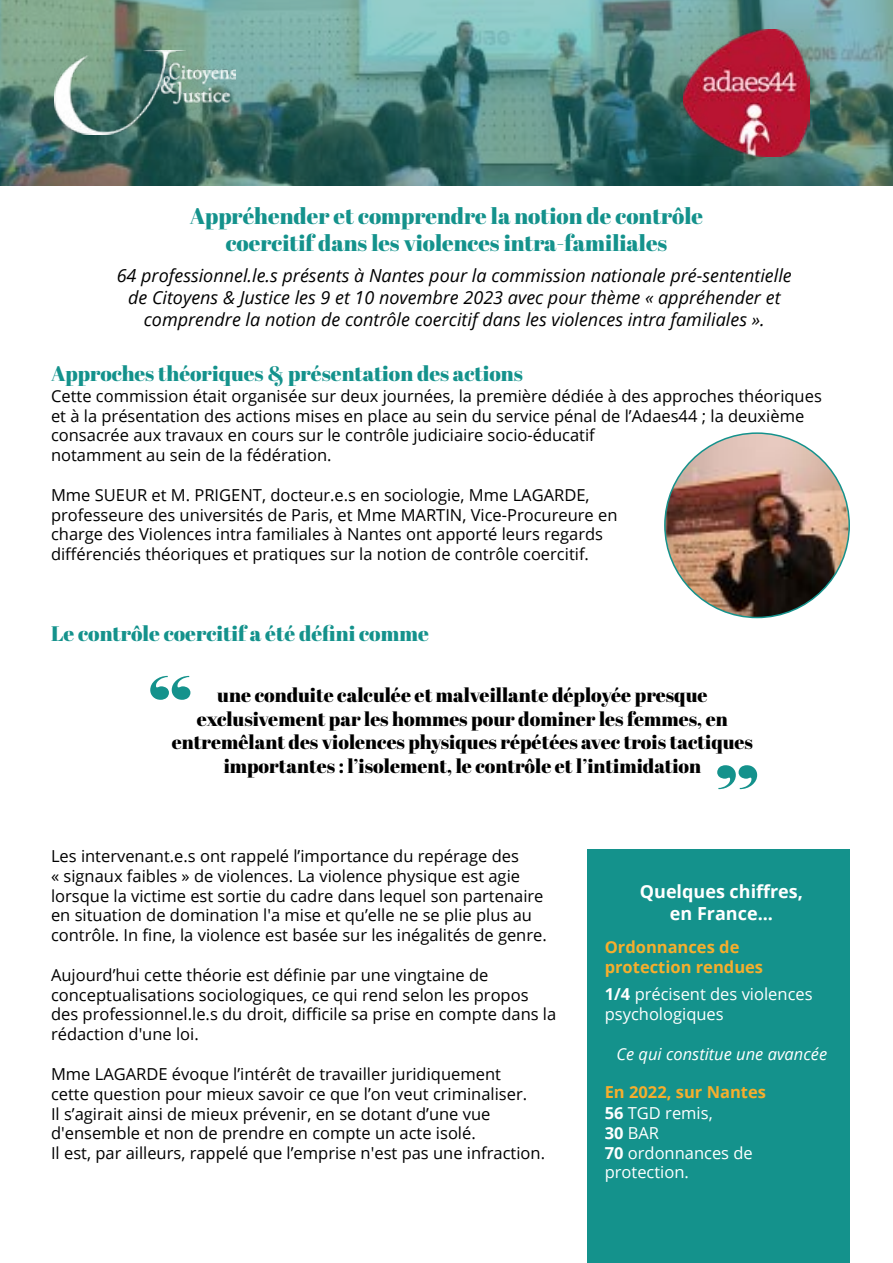
<style>
.page{position:relative;width:893px;height:1263px;background:#fff}
.page>*{position:absolute;margin:0;border:0;box-sizing:border-box;transform-origin:0 0}
.t1{font:22.5px/27px "Abril Fatface";color:#14928c;text-align:center}
.t2{font:21px "Abril Fatface";color:#14928c}
.t3{font:19.5px/23.4px "Abril Fatface";color:#000;text-align:center}
.t4{font:italic 18px/21.6px "Open Sans";color:#000;text-align:center}
.t5{font:700 18px/21.6px "Open Sans";color:#fff;text-align:center}
.t6{font:16.5px/19.8px "Open Sans";color:#000}
.t7{font:16.5px/19.8px "Open Sans";color:#fff}
.t8{font:700 16.5px/19.8px "Open Sans";color:#f6ae2d}
.t9{font:italic 16.5px "Open Sans";color:#fff}
.s1{font-weight:700}
</style>
<div class="page">
<img style="left:0;top:0;width:893px;height:186px">
<img style="left:684px;top:30px;width:125px;height:126px">
<img style="left:54px;top:51px;width:181px;height:84px">
<img style="left:665px;top:433px;width:184px;height:184px;border-radius:92px">
<svg style="left:150px;top:676px;width:40px;height:24px"></svg>
<svg style="left:717px;top:765px;width:40px;height:24px"></svg>
<div style="left:587px;top:849px;width:263px;height:414px;background:#14928c"></div>
<h1 class="t1" style="left:190px;top:202px;width:515px">Appréhender et comprendre la notion de contrôle coercitif dans les violences intra-familiales</h1>
<p class="t4" style="left:117px;top:265px;width:677px">64 professionnel.le.s présents à Nantes pour la commission nationale pré-sententielle de Citoyens &amp; Justice les 9 et 10 novembre 2023 avec pour thème « appréhender et comprendre la notion de contrôle coercitif dans les violences intra familiales ».</p>
<p class="t2" style="left:51px;top:359px;width:473px">Approches théoriques &amp; présentation des actions</p>
<p class="t6" style="left:51px;top:385px;width:772px">Cette commission était organisée sur deux journées, la première dédiée à des approches théoriques et à la présentation des actions mises en place au sein du service pénal de l’Adaes44 ; la deuxième consacrée aux travaux en cours sur le contrôle judiciaire socio-éducatif<br>notamment au sein de la fédération.</p>
<p class="t6" style="left:51px;top:484px;width:568px">Mme SUEUR et M. PRIGENT, docteur.e.s en sociologie, Mme LAGARDE, professeure des universités de Paris, et Mme MARTIN, Vice-Procureure en charge des Violences intra familiales à Nantes ont apporté leurs regards différenciés théoriques et pratiques sur la notion de contrôle coercitif.</p>
<p class="t2" style="left:51px;top:619px;width:379px">Le contrôle coercitif a été défini comme</p>
<p class="t3" style="left:172px;top:683px;width:582px">une conduite calculée et malveillante déployée presque exclusivement par les hommes pour dominer les femmes, en entremêlant des violences physiques répétées avec trois tactiques importantes : l’isolement, le contrôle et l’intimidation</p>
<p class="t6" style="left:51px;top:846px;width:497px">Les intervenant.e.s ont rappelé l’importance du repérage des<br>« signaux faibles » de violences. La violence physique est agie lorsque la victime est sortie du cadre dans lequel son partenaire en situation de domination l'a mise et qu’elle ne se plie plus au contrôle. In fine, la violence est basée sur les inégalités de genre.</p>
<p class="t6" style="left:51px;top:964px;width:507px">Aujourd’hui cette théorie est définie par une vingtaine de conceptualisations sociologiques, ce qui rend selon les propos des professionnel.le.s du droit, difficile sa prise en compte dans la rédaction d'une loi.</p>
<p class="t6" style="left:51px;top:1063px;width:496px">Mme LAGARDE évoque l’intérêt de travailler juridiquement<br>cette question pour mieux savoir ce que l’on veut criminaliser.<br>Il s’agirait ainsi de mieux prévenir, en se dotant d’une vue d'ensemble et non de prendre en compte un acte isolé.<br>Il est, par ailleurs, rappelé que l’emprise n'est pas une infraction.</p>
<p class="t5" style="left:640px;top:880px;width:165px">Quelques chiffres, en France...</p>
<p class="t8" style="left:605px;top:937px;width:160px">Ordonnances de protection rendues</p>
<p class="t7" style="left:605px;top:984px;width:209px"><span class="s1">1/4</span> précisent des violences psychologiques</p>
<p class="t9" style="left:616px;top:1042px;width:212px">Ce qui constitue une avancée</p>
<p class="t8" style="left:605px;top:1082px;width:163px">En 2022, sur Nantes</p>
<p class="t7" style="left:605px;top:1103px;width:150px"><span class="s1">56</span> TGD remis,<br><span class="s1">30</span> BAR<br><span class="s1">70</span> ordonnances de protection.</p>
</div>
